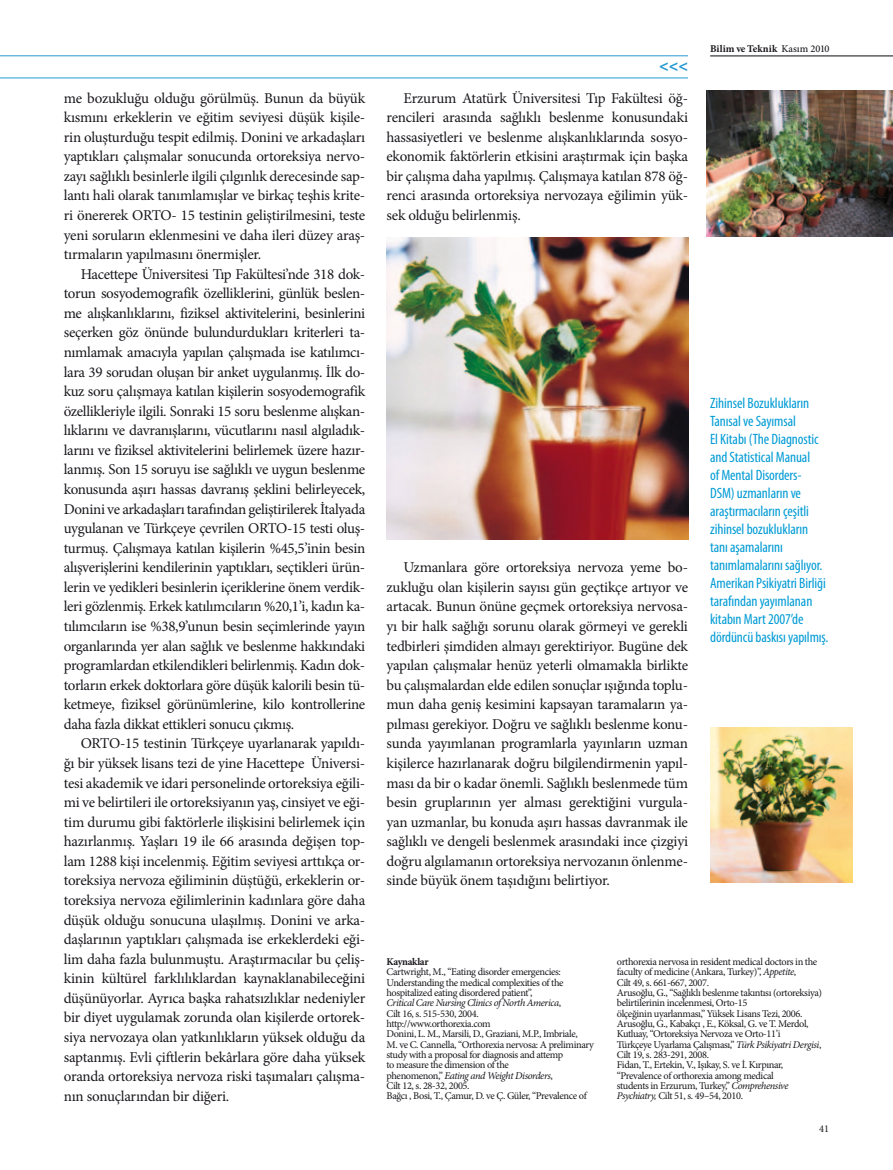
<style>
.page{position:relative;width:893px;height:1170px;background:#fff}
.page>*{position:absolute;margin:0;border:0;box-sizing:border-box;transform-origin:0 0}
.t1{font:700 16.2px "Myriad Pro";color:#2699d1}
.t2{font:15px/19.5px "Minion Pro";letter-spacing:-.015em;color:#1a171c;text-align:justify}
.t3{font:condensed 15px/18px "Myriad Pro";letter-spacing:-.005em;color:#009bd5}
.t4{font:10.35px/10.4px "Minion Pro";letter-spacing:-.035em;color:#1a171c}
.t5{font:700 10.35px "Minion Pro";letter-spacing:.005em;color:#1a171c}
.t6{font:700 10.35px "Minion Pro";letter-spacing:-.02em;color:#1a171c}
.s1{font-weight:500}
.s2{font-style:italic}
</style>
<div class="page">
<hr style="left:0;top:56px;width:688px;height:1px;background:#2699d1">
<hr style="left:0;top:78px;width:688px;height:1px;background:#2699d1">
<img style="left:387px;top:238px;width:301px;height:301px">
<img style="left:706px;top:91px;width:187px;height:145px">
<img style="left:710px;top:727px;width:143px;height:155px">
<hr style="left:710px;top:56px;width:183px;height:1px;background:#070c12">
<p class="t2" style="left:64px;top:88px;width:303px">me bozukluğu olduğu görülmüş. Bunun da büyük kısmını erkeklerin ve eğitim seviyesi düşük kişile&shy;rin oluşturduğu tespit edilmiş. Donini ve arkadaşları yaptıkları çalışmalar sonucunda ortoreksiya nervo&shy;zayı sağlıklı besinlerle ilgili çılgınlık derecesinde sap&shy;lantı hali olarak tanımlamışlar ve birkaç teşhis krite&shy;ri önererek ORTO- 15 testinin geliştirilmesini, teste yeni soruların eklenmesini ve daha ileri düzey araş&shy;tırmaların yapılmasını önermişler.</p>
<p class="t2" style="left:64px;top:264px;width:303px;text-indent:17px">Hacettepe Üniversitesi Tıp Fakültesi’nde 318 dok&shy;torun sosyodemografik özelliklerini, günlük beslen&shy;me alışkanlıklarını, fiziksel aktivitelerini, besinlerini seçerken göz önünde bulundurdukları kriterleri ta&shy;nımlamak amacıyla yapılan çalışmada ise katılımcı&shy;lara 39 sorudan oluşan bir anket uygulanmış. İlk do&shy;kuz soru çalışmaya katılan kişilerin sosyodemografik özellikleriyle ilgili. Sonraki 15 soru beslenme alışkan&shy;lıklarını ve davranışlarını, vücutlarını nasıl algıladık&shy;larını ve fiziksel aktivitelerini belirlemek üzere hazır&shy;lanmış. Son 15 soruyu ise sağlıklı ve uygun beslenme konusunda aşırı hassas davranış şeklini belirleyecek, Donini ve arkadaşları tarafından geliştirilerek İtalyada uygulanan ve Türkçeye çevrilen ORTO-15 testi oluş&shy;turmuş. Çalışmaya katılan kişilerin %45,5’inin besin alışverişlerini kendilerinin yaptıkları, seçtikleri ürün&shy;lerin ve yedikleri besinlerin içeriklerine önem verdik&shy;leri gözlenmiş. Erkek katılımcıların %20,1’i, kadın ka&shy;tılımcıların ise %38,9’unun besin seçimlerinde yayın organlarında yer alan sağlık ve beslenme hakkındaki programlardan etkilendikleri belirlenmiş. Kadın dok&shy;torların erkek doktorlara göre düşük kalorili besin tü&shy;ketmeye, fiziksel görünümlerine, kilo kontrollerine daha fazla dikkat ettikleri sonucu çıkmış.</p>
<p class="t2" style="left:64px;top:733px;width:303px;text-indent:17px">ORTO-15 testinin Türkçeye uyarlanarak yapıldı&shy;ğı bir yüksek lisans tezi de yine Hacettepe Üniversi&shy;tesi akademik ve idari personelinde ortoreksiya eğili&shy;mi ve belirtileri ile ortoreksiyanın yaş, cinsiyet ve eği&shy;tim durumu gibi faktörlerle ilişkisini belirlemek için hazırlanmış. Yaşları 19 ile 66 arasında değişen top&shy;lam 1288 kişi incelenmiş. Eğitim seviyesi arttıkça or&shy;toreksiya nervoza eğiliminin düştüğü, erkeklerin or&shy;toreksiya nervoza eğilimlerinin kadınlara göre daha düşük olduğu sonucuna ulaşılmış. Donini ve arka&shy;daşlarının yaptıkları çalışmada ise erkeklerdeki eği&shy;lim daha fazla bulunmuştu. Araştırmacılar bu çeliş&shy;kinin kültürel farklılıklardan kaynaklanabileceğini düşünüyorlar. Ayrıca başka rahatsızlıklar nedeniyler bir diyet uygulamak zorunda olan kişilerde ortorek&shy;siya nervozaya olan yatkınlıkların yüksek olduğu da saptanmış. Evli çiftlerin bekârlara göre daha yüksek oranda ortoreksiya nervoza riski taşımaları çalışma&shy;nın sonuçlarından bir diğeri.</p>
<p class="t1" style="left:659px;top:55px;width:30px">&lt;&lt;&lt;</p>
<p class="t2" style="left:387px;top:88px;width:303px;text-indent:17px">Erzurum Atatürk Üniversitesi Tıp Fakültesi öğ&shy;rencileri arasında sağlıklı beslenme konusundaki hassasiyetleri ve beslenme alışkanlıklarında sosyo&shy;ekonomik faktörlerin etkisini araştırmak için başka bir çalışma daha yapılmış. Çalışmaya katılan 878 öğ&shy;renci arasında ortoreksiya nervozaya eğilimin yük&shy;sek olduğu belirlenmiş.</p>
<p class="t5" style="left:710px;top:41px;width:121px">Bilim ve Teknik <span class="s1">Kasım 2010</span></p>
<p class="t2" style="left:387px;top:557px;width:303px;text-indent:17px">Uzmanlara göre ortoreksiya nervoza yeme bo&shy;zukluğu olan kişilerin sayısı gün geçtikçe artıyor ve artacak. Bunun önüne geçmek ortoreksiya nervosa&shy;yı bir halk sağlığı sorunu olarak görmeyi ve gerekli tedbirleri şimdiden almayı gerektiriyor. Bugüne dek yapılan çalışmalar henüz yeterli olmamakla birlikte bu çalışmalardan elde edilen sonuçlar ışığında toplu&shy;mun daha geniş kesimini kapsayan taramaların ya&shy;pılması gerekiyor. Doğru ve sağlıklı beslenme konu&shy;sunda yayımlanan programlarla yayınların uzman kişilerce hazırlanarak doğru bilgilendirmenin yapıl&shy;ması da bir o kadar önemli. Sağlıklı beslenmede tüm besin gruplarının yer alması gerektiğini vurgula&shy;yan uzmanlar, bu konuda aşırı hassas davranmak ile sağlıklı ve dengeli beslenmek arasındaki ince çizgiyi doğru algılamanın ortoreksiya nervozanın önlenme&shy;sinde büyük önem taşıdığını belirtiyor.</p>
<p class="t3" style="left:710px;top:394px;width:120px">Zihinsel Bozuklukların<br>Tanısal ve Sayımsal<br>El Kitabı (The Diagnostic and Statistical Manual<br>of Mental Disorders-<br>DSM) uzmanların ve araştırmacıların çeşitli zihinsel bozuklukların tanı aşamalarını tanımlamalarını sağlıyor.<br>Amerikan Psikiyatri Birliği tarafından yayımlanan kitabın Mart 2007’de dördüncü baskısı yapılmış.</p>
<p class="t6" style="left:387px;top:954px;width:44px">Kaynaklar</p>
<p class="t4" style="left:387px;top:966px;width:209px">Cartwright, M., “Eating disorder emergencies:<br>Understanding the medical complexities of the hospitalized eating disordered patient”,<br><span class="s2">Critical Care Nursing Clinics of North America</span>,<br>Cilt 16, s. 515-530, 2004.<br>http://www.orthorexia.com<br>Donini, L. M., Marsili, D., Graziani, M.P., Imbriale,<br>M. ve C. Cannella, “Orthorexia nervosa: A preliminary study with a proposal for diagnosis and attemp<br>to measure the dimension of the<br>phenomenon,” <span class="s2">Eating and Weight Disorders</span>,<br>Cilt 12, s. 28-32, 2005.<br>Bağcı , Bosi, T., Çamur, D. ve Ç. Güler, “Prevalence of</p>
<p class="t4" style="left:617px;top:956px;width:207px">orthorexia nervosa in resident medical doctors in the faculty of medicine (Ankara, Turkey)”, <span class="s2">Appetite</span>,<br>Cilt 49, s. 661-667, 2007.<br>Arusoğlu, G., “Sağlıklı beslenme takıntısı (ortoreksiya) belirtilerinin incelenmesi, Orto-15<br>ölçeğinin uyarlanması,” Yüksek Lisans Tezi, 2006.<br>Arusoğlu, G., Kabakçı , E., Köksal, G. ve T. Merdol, Kutluay, “Ortoreksiya Nervoza ve Orto-11’i<br>Türkçeye Uyarlama Çalışması,” <span class="s2">Türk Psikiyatri Dergisi</span>, Cilt 19, s. 283-291, 2008.<br>Fidan, T., Ertekin, V., Işıkay, S. ve İ. Kırpınar, “Prevalence of orthorexia among medical<br>students in Erzurum, Turkey,” <span class="s2">Comprehensive Psychiatry,</span> Cilt 51, s. 49–54, 2010.</p>
<p class="t4" style="left:819px;top:1123px;width:11px">41</p>
</div>
